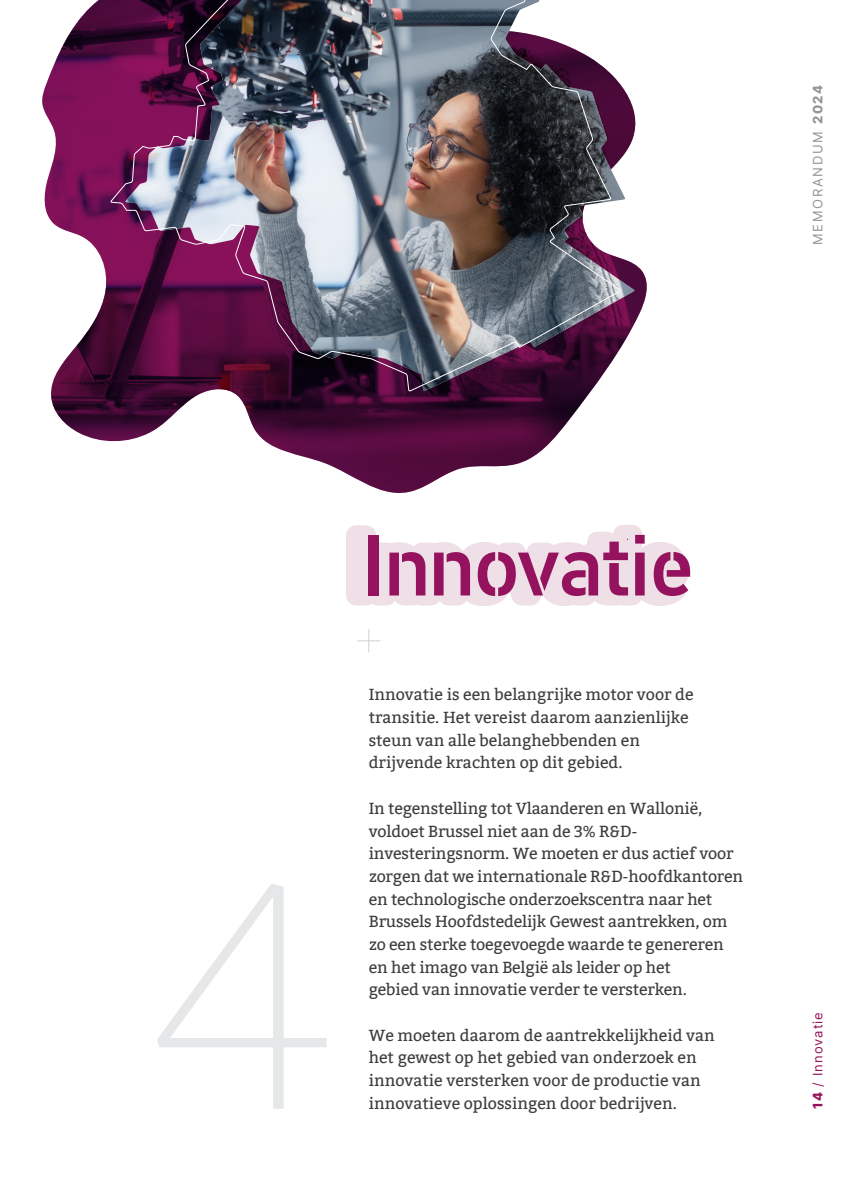
<style>
.page{position:relative;width:851px;height:1191px;background:#fff}
.page>*{position:absolute;margin:0;border:0;box-sizing:border-box;transform-origin:0 0}
.t1{font:500 86.4px "PF Din Stencil";color:#95135e}
.t2{font:16px/22.6px "Bitter";letter-spacing:-.01em;color:#3e3e3f}
.t3{font:13px "Inter";letter-spacing:.13em;color:#939598}
.t4{font:13px "Inter";letter-spacing:.08em;color:#95135e}
.s1{font-weight:800}
</style>
<div class="page">
<img style="left:42px;top:0;width:605px;height:493px">
<svg style="left:357px;top:629px;width:23px;height:23px"></svg>
<svg style="left:346px;top:525px;width:342px;height:81px"></svg>
<svg style="left:157px;top:884px;width:169px;height:224px"></svg>
<img style="left:621px;top:0;width:13px;height:391px">
<img style="left:110px;top:0;width:511px;height:392px">
<p class="t3" style="left:808px;top:245px;width:161px;rotate:-90deg">MEMORANDUM <span class="s1">2024</span></p>
<p class="t1" style="left:361px;top:515px;width:333px">Innovatie</p>
<p class="t2" style="left:369px;top:683px;width:326px">Innovatie is een belangrijke motor voor de transitie. Het vereist daarom aanzienlijke steun van alle belanghebbenden en drijvende krachten op dit gebied.</p>
<p class="t2" style="left:369px;top:797px;width:376px">In tegenstelling tot Vlaanderen en Wallonië, voldoet Brussel niet aan de 3% R&amp;D&shy;investeringsnorm. We moeten er dus actief voor zorgen dat we internationale R&amp;D-hoofdkantoren en technologische onderzoekscentra naar het Brussels Hoofdstedelijk Gewest aantrekken, om zo een sterke toegevoegde waarde te genereren en het imago van België als leider op het<br>gebied van innovatie verder te versterken.</p>
<p class="t2" style="left:369px;top:1024px;width:347px">We moeten daarom de aantrekkelijkheid van het gewest op het gebied van onderzoek en innovatie versterken voor de productie van innovatieve oplossingen door bedrijven.</p>
<p class="t4" style="left:808px;top:1108px;width:98px;rotate:-90deg"><span class="s1">14</span> / Innovatie</p>
</div>
